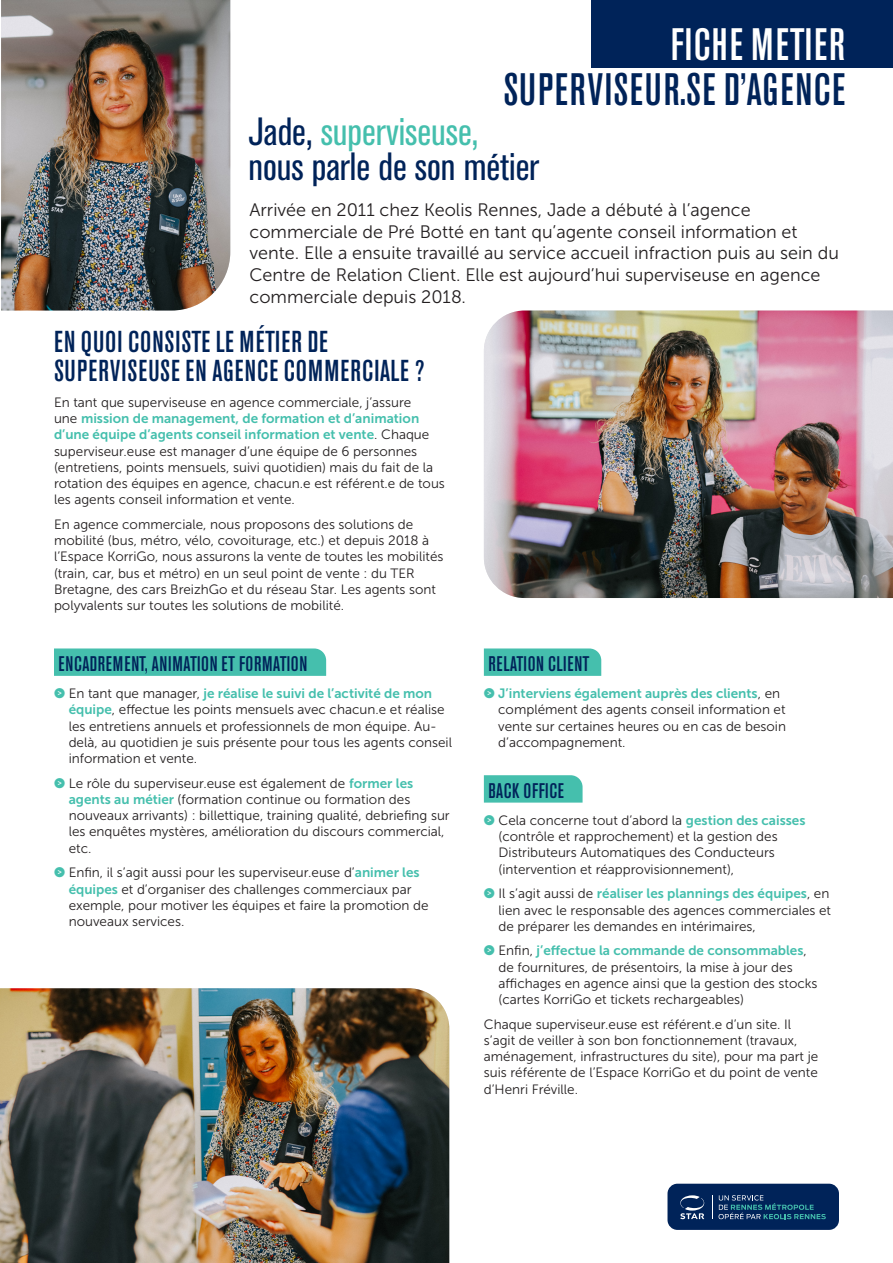
<style>
.page{position:relative;width:893px;height:1263px;background:#fff}
.page>*{position:absolute;margin:0;border:0;box-sizing:border-box;transform-origin:0 0}
.t1{font:500 condensed 45px "Akzidenz Grotesk BE";letter-spacing:.04em;color:#002359}
.t2{font:500 condensed 45px "Akzidenz Grotesk BE";letter-spacing:.03em;color:#fff}
.t3{font:condensed 39px "Akzidenz Grotesk BE";color:#002359}
.t4{font:condensed 39px "Akzidenz Grotesk BE";color:#45bfad}
.t5{font:500 condensed 30px/28.5px "Akzidenz Grotesk BE";letter-spacing:.03em;color:#002359}
.t6{font:500 condensed 21px "Akzidenz Grotesk BE";letter-spacing:.03em;color:#002359}
.t7{font:18px/21.6px "Museo Sans 300";color:#231f20}
.t8{font:13.5px/16.2px "Museo Sans 300";color:#231f20}
.s1{color:#002359}
.s2{font-family:"Museo Sans 700";color:#45bfad}
.s3{font-family:"SF Pro Display";color:#45bfad}
</style>
<div class="page">
<img style="left:0;top:988px;width:449px;height:275px">
<img style="left:1px;top:0;width:229px;height:310px">
<div style="left:667px;top:1184px;width:172px;height:46px;background:#002359;border-radius:10px"></div>
<svg style="left:712px;top:1195px;width:114px;height:24px"></svg>
<svg style="left:680px;top:1195px;width:25px;height:24px"></svg>
<img style="left:484px;top:311px;width:409px;height:287px">
<svg style="left:54px;top:648px;width:272px;height:28px;background:#49c0af"></svg>
<svg style="left:484px;top:648px;width:117px;height:28px;background:#4ac0af"></svg>
<svg style="left:484px;top:775px;width:99px;height:28px;background:#4bc1af"></svg>
<div style="left:591px;top:0;width:302px;height:67px;background:#002359"></div>
<p class="t2" style="left:671px;top:19px;width:176px">FICHE METIER</p>
<p class="t1" style="left:503px;top:64px;width:343px">SUPERVISEUR.SE D’AGENCE</p>
<p class="t4" style="left:248px;top:110px;width:232px"><span class="s1">Jade,</span> superviseuse,</p>
<p class="t3" style="left:248px;top:144px;width:292px">nous parle de son métier</p>
<p class="t7" style="left:249px;top:199px;width:591px">Arrivée en 2011 chez Keolis Rennes, Jade a débuté à l’agence commerciale de Pré Botté en tant qu’agente conseil information et vente. Elle a ensuite travaillé au service accueil infraction puis au sein du Centre de Relation Client. Elle est aujourd’hui superviseuse en agence commerciale depuis 2018.</p>
<p class="t5" style="left:54px;top:328px;width:372px">EN QUOI CONSISTE LE MÉTIER DE<br>SUPERVISEUSE EN AGENCE COMMERCIALE ?</p>
<p class="t8" style="left:54px;top:394px;width:392px">En tant que superviseuse en agence commerciale, j’assure<br>une <span class="s2">mission de management, de formation et d’animation d’une équipe d’agents conseil information et vente</span>. Chaque superviseur.euse est manager d’une équipe de 6 personnes (entretiens, points mensuels, suivi quotidien) mais du fait de la rotation des équipes en agence, chacun.e est référent.e de tous les agents conseil information et vente.</p>
<p class="t8" style="left:54px;top:516px;width:391px">En agence commerciale, nous proposons des solutions de mobilité (bus, métro, vélo, covoiturage, etc.) et depuis 2018 à l’Espace KorriGo, nous assurons la vente de toutes les mobilités (train, car, bus et métro) en un seul point de vente : du TER Bretagne, des cars BreizhGo et du réseau Star. Les agents sont polyvalents sur toutes les solutions de mobilité.</p>
<p class="t6" style="left:59px;top:652px;width:250px">ENCADREMENT, ANIMATION ET FORMATION</p>
<p class="t6" style="left:488px;top:652px;width:103px">RELATION CLIENT</p>
<p class="t8" style="left:69px;top:686px;width:385px;text-indent:-15px"><span class="s3">&gt;⃝●</span> En tant que manager, <span class="s2">je réalise le suivi de l’activité de mon équipe</span>, effectue les points mensuels avec chacun.e et réalise les entretiens annuels et professionnels de mon équipe. Au&shy;delà, au quotidien je suis présente pour tous les agents conseil information et vente.</p>
<p class="t8" style="left:69px;top:775px;width:383px;text-indent:-15px"><span class="s3">&gt;⃝●</span> Le rôle du superviseur.euse est également de <span class="s2">former les agents au métier</span> (formation continue ou formation des nouveaux arrivants) : billettique, training qualité, debriefing sur les enquêtes mystères, amélioration du discours commercial, etc.</p>
<p class="t8" style="left:69px;top:865px;width:361px;text-indent:-15px"><span class="s3">&gt;⃝●</span> Enfin, il s’agit aussi pour les superviseur.euse d’<span class="s2">animer les équipes</span> et d’organiser des challenges commerciaux par exemple, pour motiver les équipes et faire la promotion de nouveaux services.</p>
<p class="t8" style="left:498px;top:686px;width:289px;text-indent:-14px"><span class="s3">&gt;⃝●</span> <span class="s2">J’interviens également auprès des clients</span>, en complément des agents conseil information et vente sur certaines heures ou en cas de besoin d’accompagnement.</p>
<p class="t6" style="left:488px;top:778px;width:77px">BACK OFFICE</p>
<p class="t8" style="left:499px;top:812px;width:308px;text-indent:-15px"><span class="s3">&gt;⃝●</span> Cela concerne tout d’abord la <span class="s2">gestion des caisses </span>(contrôle et rapprochement) et la gestion des Distributeurs Automatiques des Conducteurs (intervention et réapprovisionnement),</p>
<p class="t8" style="left:499px;top:886px;width:334px;text-indent:-15px"><span class="s3">&gt;⃝●</span> Il s’agit aussi de <span class="s2">réaliser les plannings des équipes</span>, en lien avec le responsable des agences commerciales et de préparer les demandes en intérimaires,</p>
<p class="t8" style="left:499px;top:943px;width:321px;text-indent:-15px"><span class="s3">&gt;⃝●</span> Enfin, <span class="s2">j’effectue la commande de consommables</span>, de fournitures, de présentoirs, la mise à jour des affichages en agence ainsi que la gestion des stocks (cartes KorriGo et tickets rechargeables)</p>
<p class="t8" style="left:484px;top:1016px;width:336px">Chaque superviseur.euse est référent.e d’un site. Il s’agit de veiller à son bon fonctionnement (travaux, aménagement, infrastructures du site), pour ma part je suis référente de l’Espace KorriGo et du point de vente d’Henri Fréville.</p>
</div>
